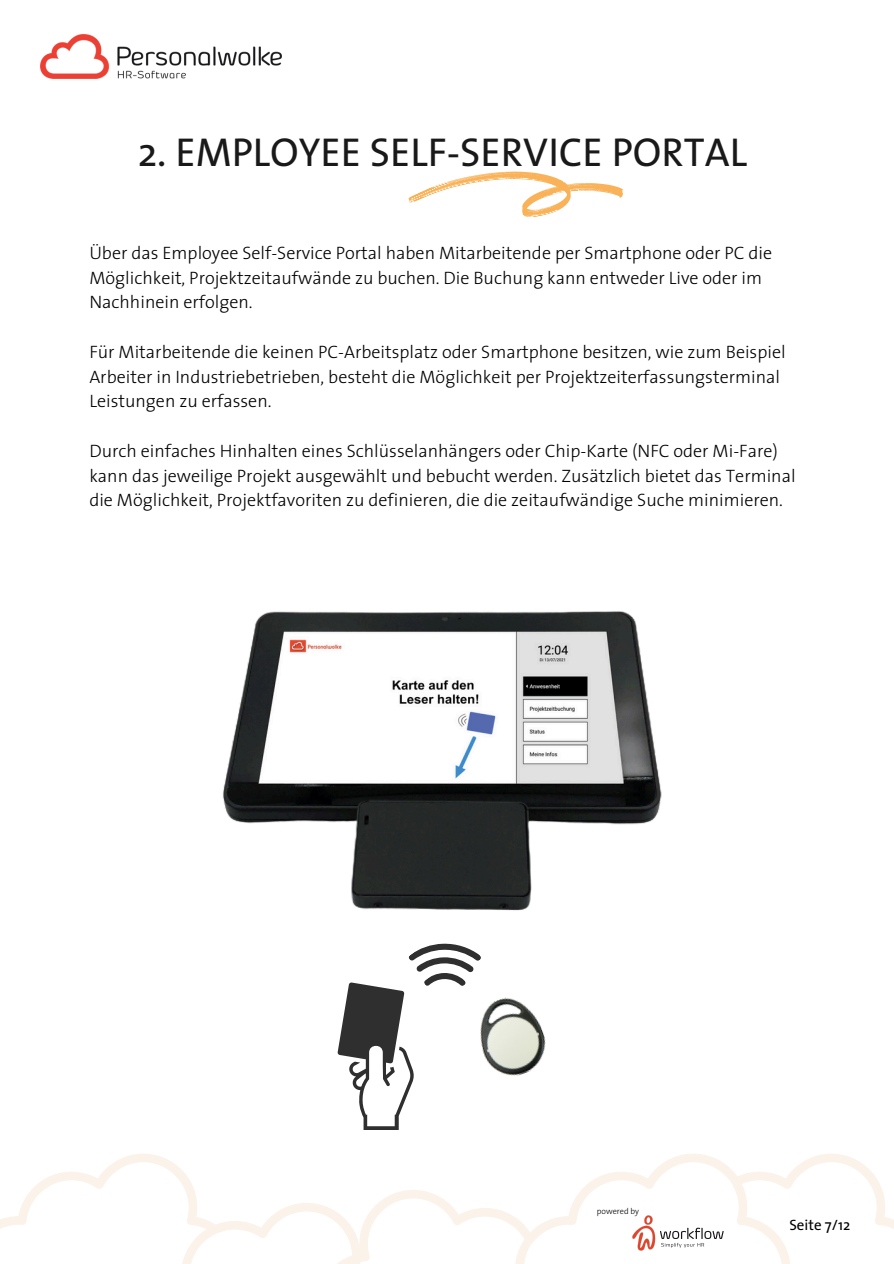
<style>
.page{position:relative;width:894px;height:1264px;background:#fff}
.page>*{position:absolute;margin:0;border:0;box-sizing:border-box;transform-origin:0 0}
.t1{font:40.5px "The Sans";color:#191919}
.t2{font:300 18px/24.8px "The Sans";color:#000}
.t3{font:15px "The Sans";color:#000}
.t4{font:300 8.4px "The Sans";color:#000}
</style>
<div class="page">
<img style="left:223px;top:611px;width:439px;height:300px">
<img style="left:482px;top:997px;width:64px;height:79px">
<svg style="left:337px;top:943px;width:145px;height:186px"></svg>
<img style="left:40px;top:35px;width:241px;height:44px">
<svg style="left:408px;top:171px;width:216px;height:46px"></svg>
<svg style="left:0;top:1154px;width:893px;height:109px"></svg>
<img style="left:628px;top:1211px;width:99px;height:43px">
<h3 class="t1" style="left:138px;top:118px;width:610px">2. EMPLOYEE SELF-SERVICE PORTAL</h3>
<h2 class="t2" style="left:89px;top:240px;width:684px">Über das Employee Self-Service Portal haben Mitarbeitende per Smartphone oder PC die<br>Möglichkeit, Projektzeitaufwände zu buchen. Die Buchung kann entweder Live oder im<br>Nachhinein erfolgen.</h2>
<p class="t2" style="left:89px;top:339px;width:697px">Für Mitarbeitende die keinen PC-Arbeitsplatz oder Smartphone besitzen, wie zum Beispiel<br>Arbeiter in Industriebetrieben, besteht die Möglichkeit per Projektzeiterfassungsterminal<br>Leistungen zu erfassen.</p>
<p class="t2" style="left:89px;top:438px;width:707px">Durch einfaches Hinhalten eines Schlüsselanhängers oder Chip-Karte (NFC oder Mi-Fare) kann das jeweilige Projekt ausgewählt und bebucht werden. Zusätzlich bietet das Terminal die Möglichkeit, Projektfavoriten zu definieren, die die zeitaufwändige Suche minimieren.</p>
<h3 class="t4" style="left:596px;top:1204px;width:44px">powered by</h3>
<h3 class="t3" style="left:789px;top:1212px;width:62px">Seite 7/12</h3>
</div>
